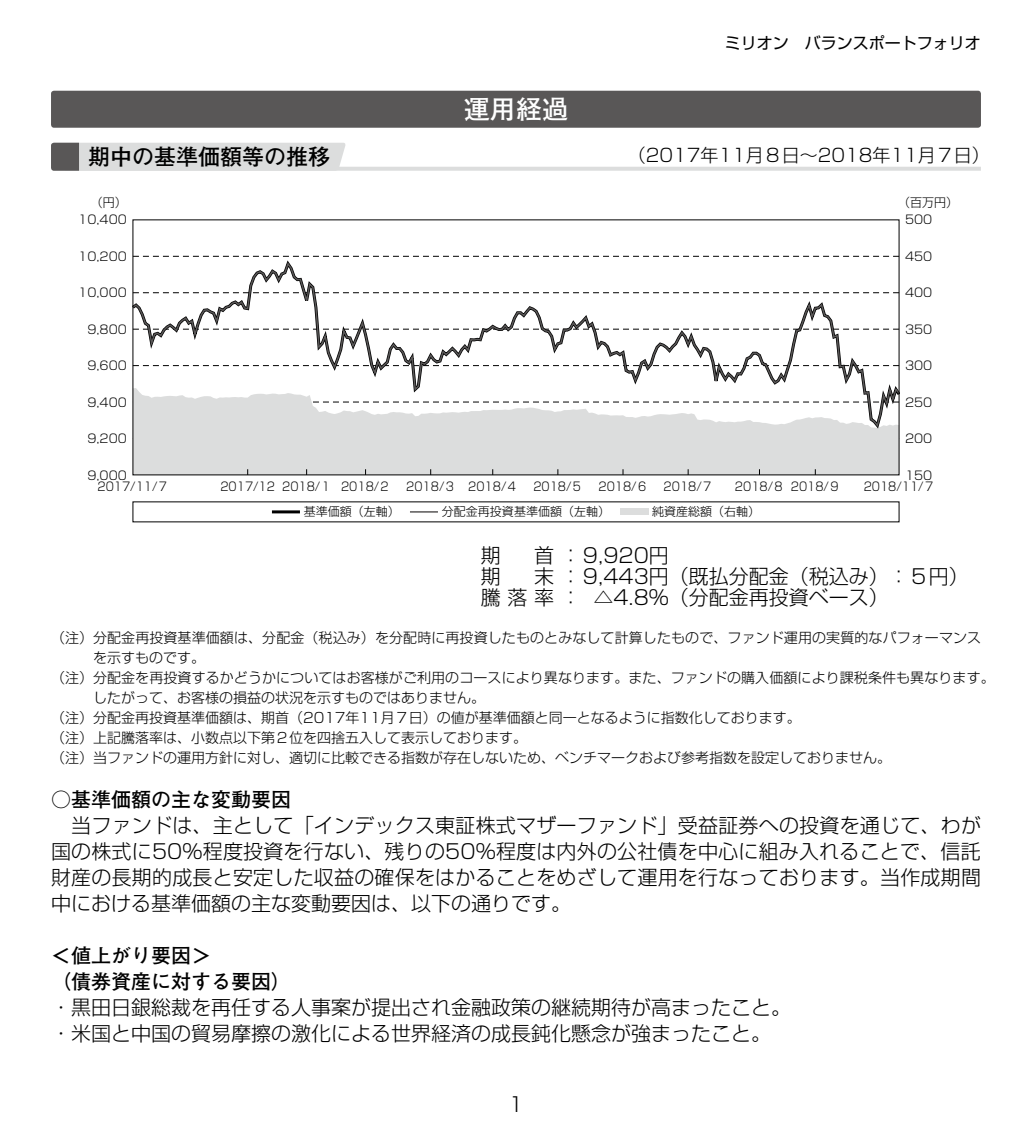
<style>
.page{position:relative;width:1032px;height:1134px;background:#fff}
.page>*{position:absolute;margin:0;border:0;box-sizing:border-box;transform-origin:0 0}
.t1{font:700 26px "Futo Go B101 Pr 6";color:#fff}
.t2{font:700 22px "Futo Go B101 Pr 6";color:#000}
.t3{font:300 20px/26px "Shin Go Pr 6";color:#000}
.t4{font:700 20px/26px "Futo Go B101 Pr 6";color:#000}
.t5{font:300 18px "Shin Go Pr 6";color:#000}
.t6{font:16px "Shin Go Pr 6";color:#000}
.t7{font:300 14px "Shin Go Pr 6";color:#000}
.t8{font:300 12px "Shin Go Pr 6";color:#000}
.t9{font:300 12px "Shin Go Pr 6";color:#000;scale:.9 1}
</style>
<div class="page">
<hr style="left:65px;top:167px;width:916px;height:4px;background:#dcdddd">
<svg style="left:51px;top:143px;width:295px;height:28px;background:#d0d0d0"></svg>
<div style="left:620px;top:509px;width:28px;height:6px;background:#dcdddd"></div>
<hr style="left:272px;top:510px;width:28px;height:3px;background:#000">
<hr style="left:410px;top:511px;width:28px;height:2px;background:#595757">
<svg style="left:135px;top:256px;width:762px;height:1px"></svg>
<div style="left:135px;top:432px;width:762px;height:41px;background:#dcdddd"></div>
<hr style="left:135px;top:429px;width:762px;height:3px;background:#dcdddd">
<svg style="left:135px;top:260px;width:762px;height:169px"></svg>
<div style="left:51px;top:91px;width:930px;height:37px;background:#595757;border-radius:3px"></div>
<h1 class="t1" style="left:464px;top:88px;width:105px">運用経過</h1>
<p class="t6" style="left:725px;top:30px;width:257px">ミリオン　バランスポートフォリオ</p>
<h2 class="t2" style="left:88px;top:139px;width:244px">期中の基準価額等の推移</h2>
<p class="t5" style="left:628px;top:140px;width:363px">（2017年11月８日～2018年11月７日）</p>
<p class="t8" style="left:91px;top:193px;width:37px">（円）</p>
<p class="t8" style="left:898px;top:193px;width:61px">（百万円）</p>
<p class="t8" style="left:78px;top:210px;width:50px">10,400</p>
<p class="t8" style="left:905px;top:210px;width:29px">500</p>
<p class="t8" style="left:78px;top:246px;width:50px">10,200</p>
<p class="t8" style="left:905px;top:246px;width:29px">450</p>
<p class="t8" style="left:78px;top:283px;width:50px">10,000</p>
<p class="t8" style="left:905px;top:283px;width:29px">400</p>
<p class="t8" style="left:87px;top:319px;width:41px">9,800</p>
<p class="t8" style="left:905px;top:319px;width:29px">350</p>
<p class="t8" style="left:87px;top:356px;width:41px">9,600</p>
<p class="t8" style="left:905px;top:356px;width:29px">300</p>
<p class="t8" style="left:87px;top:392px;width:41px">9,400</p>
<p class="t8" style="left:905px;top:392px;width:29px">250</p>
<p class="t8" style="left:87px;top:429px;width:41px">9,200</p>
<p class="t8" style="left:905px;top:429px;width:29px">200</p>
<p class="t8" style="left:905px;top:465px;width:29px">150</p>
<p class="t8" style="left:87px;top:465px;width:41px">9,000</p>
<p class="t9" style="left:98px;top:477px;width:80px">2017/11/７</p>
<p class="t9" style="left:220px;top:477px;width:190px">2017/12 2018/１ 2018/２</p>
<p class="t9" style="left:406px;top:477px;width:125px">2018/３ 2018/４</p>
<p class="t9" style="left:533px;top:477px;width:56px">2018/５</p>
<p class="t9" style="left:598px;top:477px;width:56px">2018/６</p>
<p class="t9" style="left:664px;top:477px;width:56px">2018/７</p>
<p class="t9" style="left:735px;top:477px;width:118px">2018/８ 2018/９</p>
<p class="t9" style="left:864px;top:477px;width:80px">2018/11/７</p>
<p class="t8" style="left:304px;top:502px;width:97px">基準価額（左軸）</p>
<p class="t8" style="left:442px;top:502px;width:169px">分配金再投資基準価額（左軸）</p>
<p class="t8" style="left:652px;top:502px;width:109px">純資産総額（右軸）</p>
<h3 class="t3" style="left:481px;top:543px;width:489px;line-height:21px">期　首：9,920円<br>期　末：9,443円（既払分配金（税込み）：５円）騰落率： △4.8％（分配金再投資ベース）</h3>
<p class="t7" style="left:51px;top:627px;width:932px">（注）分配金再投資基準価額は、分配金（税込み）を分配時に再投資したものとみなして計算したもので、ファンド運用の実質的なパフォーマンス</p>
<p class="t7" style="left:93px;top:647px;width:113px">を示すものです。</p>
<p class="t7" style="left:51px;top:667px;width:945px">（注）分配金を再投資するかどうかについてはお客様がご利用のコースにより異なります。また、ファンドの購入価額により課税条件も異なります。</p>
<p class="t7" style="left:93px;top:687px;width:394px">したがって、お客様の損益の状況を示すものではありません。</p>
<p class="t7" style="left:51px;top:707px;width:751px">（注）分配金再投資基準価額は、期首（2017年11月７日）の値が基準価額と同一となるように指数化しております。</p>
<p class="t7" style="left:51px;top:727px;width:478px">（注）上記騰落率は、小数点以下第２位を四捨五入して表示しております。</p>
<p class="t7" style="left:51px;top:747px;width:842px">（注）当ファンドの運用方針に対し、適切に比較できる指数が存在しないため、ベンチマークおよび参考指数を設定しておりません。</p>
<h3 class="t4" style="left:51px;top:785px;width:241px">○基準価額の主な変動要因</h3>
<h3 class="t3" style="left:51px;top:810px;width:931px;text-align:justify">　当ファンドは、主として「インデックス東証株式マザーファンド」受益証券への投資を通じて、わが国の株式に50％程度投資を行ない、残りの50％程度は内外の公社債を中心に組み入れることで、信託財産の長期的成長と安定した収益の確保をはかることをめざして運用を行なっております。当作成期間中における基準価額の主な変動要因は、以下の通りです。</h3>
<h3 class="t4" style="left:51px;top:941px;width:241px">＜値上がり要因＞<br>（債券資産に対する要因）</h3>
<h3 class="t3" style="left:51px;top:992px;width:742px">・黒田日銀総裁を再任する人事案が提出され金融政策の継続期待が高まったこと。・米国と中国の貿易摩擦の激化による世界経済の成長鈍化懸念が強まったこと。</h3>
<h3 class="t3" style="left:508px;top:1089px;width:17px">1</h3>
</div>
